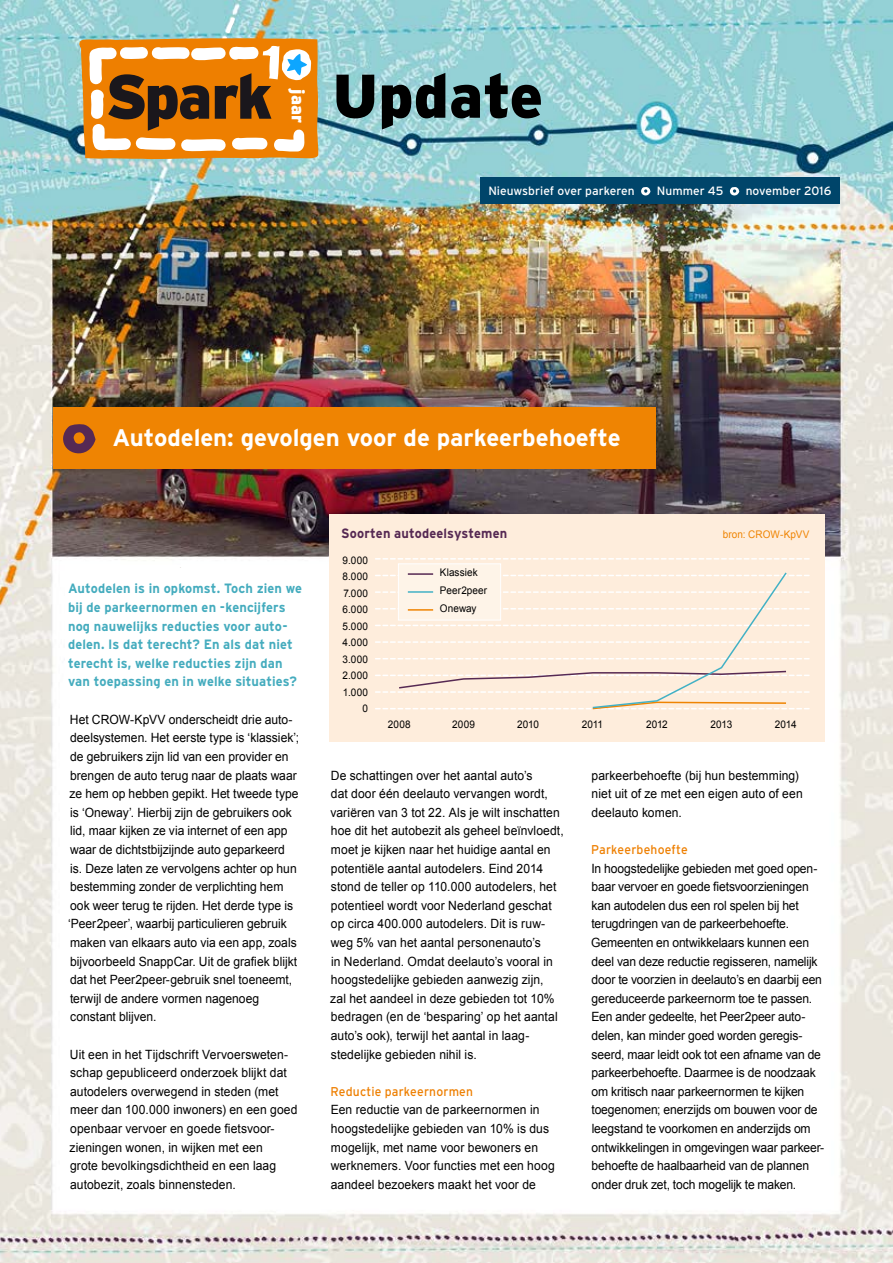
<style>
.page{position:relative;width:893px;height:1263px;background:#fff}
.page>*{position:absolute;margin:0;border:0;box-sizing:border-box;transform-origin:0 0}
.t1{font:700 24px "Interstate";letter-spacing:-.005em;color:#fff}
.t2{font:900 18px "Interstate";color:#fff}
.t3{font:700 13.5px/18.6px "Interstate";letter-spacing:.01em;color:#45acbe;scale:.95 1}
.t4{font:700 13.5px "Interstate";letter-spacing:.01em;color:#562953;scale:.95 1}
.t5{font:12.75px/18.6px "Arial";color:#000;scale:.95 1}
.t6{font:12.75px "Interstate";letter-spacing:.015em;color:#ee7f00;scale:.95 1}
.t7{font:12px "Interstate";color:#fff}
.t8{font:10.5px/18px "Arial";letter-spacing:.01em;color:#000;scale:.95 1}
.t9{font:10.5px/16.5px "Arial";letter-spacing:.03em;color:#000;text-align:right;scale:.95 1}
.t10{font:10.5px "Arial";letter-spacing:.005em;color:#ef8402;scale:.95 1}
</style>
<div class="page">
<img style="left:0;top:0;width:893px;height:1263px">
<div style="left:65px;top:565px;width:291px;height:172px;background:#fff"></div>
<div style="left:480px;top:177px;width:360px;height:27px;background:#00456a"></div>
<svg style="left:641px;top:187px;width:9px;height:9px"></svg>
<svg style="left:730px;top:187px;width:9px;height:9px"></svg>
<svg style="left:336px;top:73px;width:205px;height:57px;background:#59787b"></svg>
<div style="left:53px;top:407px;width:603px;height:62px;background:#ef8402"></div>
<svg style="left:63px;top:424px;width:33px;height:30px"></svg>
<svg style="left:78px;top:18px;width:241px;height:142px;background:#c69553"></svg>
<div style="left:330px;top:514px;width:495px;height:228px;background:#feeddc"></div>
<svg style="left:376px;top:558px;width:433px;height:2px"></svg>
<svg style="left:376px;top:572px;width:433px;height:138px"></svg>
<div style="left:398px;top:563px;width:103px;height:57px;background:#fef4e8;border:1px solid #fff"></div>
<hr style="left:408px;top:573px;width:25px;height:2px;background:#562953">
<hr style="left:408px;top:591px;width:25px;height:2px;background:#42b1c5">
<hr style="left:408px;top:609px;width:25px;height:2px;background:#ef8402">
<h2 class="t2" style="left:308px;top:89px;width:35px;rotate:90deg">jaar</h2>
<p class="t7" style="left:488px;top:185px;width:148px">Nieuwsbrief over parkeren</p>
<p class="t7" style="left:657px;top:185px;width:68px">Nummer 45</p>
<p class="t7" style="left:746px;top:185px;width:87px">november 2016</p>
<h1 class="t1" style="left:113px;top:424px;width:510px">Autodelen: gevolgen voor de parkeerbehoefte</h1>
<p class="t3" style="left:68px;top:579px;width:248px">Autodelen is in opkomst. Toch zien we bij de parkeernormen en -kencijfers nog nauwelijks reducties voor auto&shy;delen. Is dat terecht? En als dat niet terecht is, welke reducties zijn dan van toepassing en in welke situaties?</p>
<p class="t5" style="left:68px;top:710px;width:245px">Het CROW-KpVV onderscheidt drie auto&shy;deelsystemen. Het eerste type is ‘klassiek’; de gebruikers zijn lid van een provider en brengen de auto terug naar de plaats waar ze hem op hebben gepikt. Het tweede type is ‘Oneway’. Hierbij zijn de gebruikers ook lid, maar kijken ze via internet of een app waar de dichtstbijzijnde auto geparkeerd<br>is. Deze laten ze vervolgens achter op hun bestemming zonder de verplichting hem ook weer terug te rijden. Het derde type is ‘Peer2peer’, waarbij particulieren gebruik maken van elkaars auto via een app, zoals bijvoorbeeld SnappCar. Uit de grafiek blijkt dat het Peer2peer-gebruik snel toeneemt, terwijl de andere vormen nagenoeg constant blijven.</p>
<p class="t5" style="left:70px;top:1045px;width:241px">Uit een in het Tijdschrift Vervoersweten&shy;schap gepubliceerd onderzoek blijkt dat autodelers overwegend in steden (met meer dan 100.000 inwoners) en een goed openbaar vervoer en goede fietsvoor&shy;zieningen wonen, in wijken met een<br>grote bevolkingsdichtheid en een laag autobezit, zoals binnensteden.</p>
<p class="t4" style="left:341px;top:526px;width:176px">Soorten autodeelsystemen</p>
<p class="t10" style="left:723px;top:527px;width:93px">bron: CROW-KpVV</p>
<p class="t9" style="left:342px;top:552px;width:29px">9.000<br>8.000<br>7.000<br>6.000<br>5.000<br>4.000<br>3.000<br>2.000<br>1.000<br>0</p>
<p class="t8" style="left:440px;top:564px;width:51px">Klassiek<br>Peer2peer<br>Oneway</p>
<p class="t8" style="left:388px;top:716px;width:25px">2008</p>
<p class="t8" style="left:452px;top:716px;width:25px">2009</p>
<p class="t8" style="left:517px;top:716px;width:25px">2010</p>
<p class="t8" style="left:582px;top:716px;width:24px">2011</p>
<p class="t8" style="left:646px;top:716px;width:24px">2012</p>
<p class="t8" style="left:710px;top:716px;width:24px">2013</p>
<p class="t8" style="left:775px;top:716px;width:24px">2014</p>
<p class="t5" style="left:330px;top:766px;width:247px">De schattingen over het aantal auto’s<br>dat door één deelauto vervangen wordt, variëren van 3 tot 22. Als je wilt inschatten hoe dit het autobezit als geheel beïnvloedt, moet je kijken naar het huidige aantal en potentiële aantal autodelers. Eind 2014 stond de teller op 110.000 autodelers, het potentieel wordt voor Nederland geschat op circa 400.000 autodelers. Dit is ruw&shy;weg 5% van het aantal personenauto’s<br>in Nederland. Omdat deelauto’s vooral in hoogstedelijke gebieden aanwezig zijn,<br>zal het aandeel in deze gebieden tot 10% bedragen (en de ‘besparing’ op het aantal auto’s ook), terwijl het aantal in laag&shy;stedelijke gebieden nihil is.</p>
<p class="t6" style="left:331px;top:1084px;width:151px">Reductie parkeernormen</p>
<p class="t5" style="left:331px;top:1101px;width:237px">Een reductie van de parkeernormen in hoogstedelijke gebieden van 10% is dus mogelijk, met name voor bewoners en werknemers. Voor functies met een hoog aandeel bezoekers maakt het voor de</p>
<p class="t5" style="left:592px;top:766px;width:224px">parkeerbehoefte (bij hun bestemming) niet uit of ze met een eigen auto of een deelauto komen.</p>
<p class="t6" style="left:591px;top:842px;width:103px">Parkeerbehoefte</p>
<p class="t5" style="left:591px;top:859px;width:247px">In hoogstedelijke gebieden met goed open&shy;baar vervoer en goede fietsvoorzieningen kan autodelen dus een rol spelen bij het terugdringen van de parkeerbehoefte.<br>Gemeenten en ontwikkelaars kunnen een deel van deze reductie regisseren, namelijk door te voorzien in deelauto’s en daarbij een gereduceerde parkeernorm toe te passen.<br>Een ander gedeelte, het Peer2peer auto&shy;delen, kan minder goed worden geregis&shy;seerd, maar leidt ook tot een afname van de parkeerbehoefte. Daarmee is de noodzaak om kritisch naar parkeernormen te kijken toegenomen; enerzijds om bouwen voor de leegstand te voorkomen en anderzijds om ontwikkelingen in omgevingen waar parkeer&shy;behoefte de haalbaarheid van de plannen onder druk zet, toch mogelijk te maken.</p>
</div>
